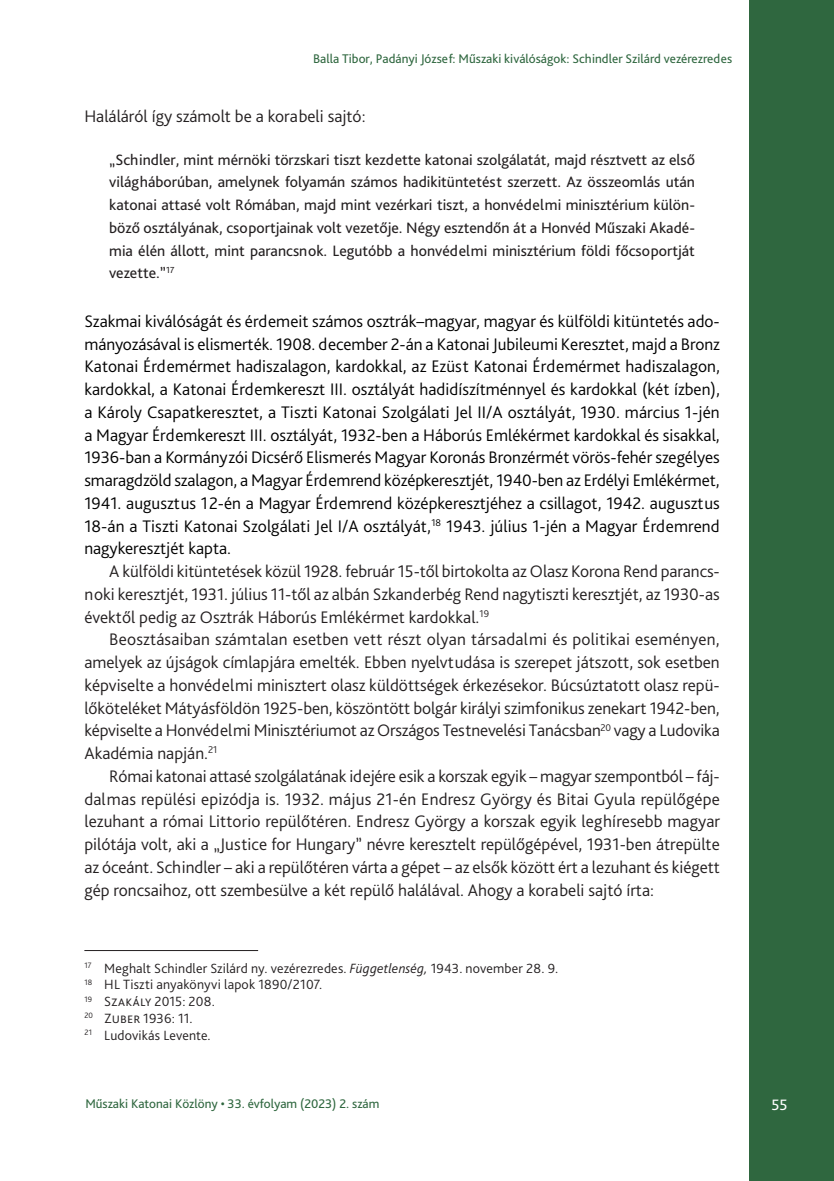
<style>
.page{position:relative;width:834px;height:1181px;background:#fff}
.page>*{position:absolute;margin:0;border:0;box-sizing:border-box;transform-origin:0 0}
.Szöveg{font:300 17.5px/22.8px "Bliss Pro";color:#231f20;text-align:justify}
.Szöveg_1st___3_mm{font:300 17.5px/22.8px "Bliss Pro";color:#000;text-align:justify}
.Szöveg_1st{font:300 17.5px "Bliss Pro";color:#231f20}
.Body___Idézet{font:15.75px/22.8px "Bliss Pro";color:#231f20;text-align:justify}
.t1{font:15.75px "Bliss Pro";color:#fff}
.Lábjegyzet{font:300 14px "Bliss Pro";letter-spacing:.01em;color:#231f20}
.t2{font:13.12px "Bliss Pro";color:#2f673f}
.s1{font-style:italic}
</style>
<div class="page">
<div style="left:749px;top:0;width:84px;height:1181px;background:#2f673f"></div>
<hr style="left:84px;top:950px;width:174px;height:1px;background:#231f20">
<p class="t2" style="left:313px;top:50px;width:420px">Balla Tibor, Padányi József: Műszaki kiválóságok: Schindler Szilárd vezérezredes</p>
<p class="Szöveg_1st" style="left:84px;top:105px;width:282px">Haláláról így számolt be a korabeli sajtó:</p>
<p class="Body___Idézet" style="left:109px;top:148px;width:587px">„Schindler, mint mérnöki törzskari tiszt kezdette katonai szolgálatát, majd résztvett az első világháborúban, amelynek folyamán számos hadikitüntetést szerzett. Az összeomlás után katonai attasé volt Rómában, majd mint vezérkari tiszt, a honvédelmi minisztérium külön&shy;böző osztályának, csoportjainak volt vezetője. Négy esztendőn át a Honvéd Műszaki Akadé&shy;mia élén állott, mint parancsnok. Legutóbb a honvédelmi minisztérium földi főcsoportját vezette.”<sup>17</sup></p>
<p class="Szöveg_1st___3_mm" style="left:84px;top:309px;width:637px">Szakmai kiválóságát és érdemeit számos osztrák–magyar, magyar és külföldi kitüntetés ado&shy;mányozásával is elismerték. 1908. december 2-án a Katonai Jubileumi Keresztet, majd a Bronz Katonai Érdemérmet hadiszalagon, kardokkal, az Ezüst Katonai Érdemérmet hadiszalagon, kardokkal, a Katonai Érdemkereszt III. osztályát hadidíszítménnyel és kardokkal (két ízben), a Károly Csapatkeresztet, a Tiszti Katonai Szolgálati Jel II/A osztályát, 1930. március 1-jén a Magyar Érdemkereszt III. osztályát, 1932-ben a Háborús Emlékérmet kardokkal és sisakkal, 1936-ban a Kormányzói Dicsérő Elismerés Magyar Koronás Bronzérmét vörös-fehér szegélyes smaragdzöld szalagon, a Magyar Érdemrend középkeresztjét, 1940-ben az Erdélyi Emlékérmet, 1941. augusztus 12-én a Magyar Érdemrend középkeresztjéhez a csillagot, 1942. augusztus 18-án a Tiszti Katonai Szolgálati Jel I/A osztályát,<sup>18</sup> 1943. július 1-jén a Magyar Érdemrend nagykeresztjét kapta.</p>
<p class="Szöveg" style="left:84px;top:559px;width:636px;text-indent:25px">A külföldi kitüntetések közül 1928. február 15-től birtokolta az Olasz Korona Rend parancs&shy;noki keresztjét, 1931. július 11-től az albán Szkanderbég Rend nagytiszti keresztjét, az -1930-as évektől pedig az Osztrák Háborús Emlékérmet kardokkal.<sup>19</sup></p>
<p class="Szöveg" style="left:84px;top:628px;width:637px;text-indent:25px">Beosztásaiban számtalan esetben vett részt olyan társadalmi és politikai eseményen, amelyek az újságok címlapjára emelték. Ebben nyelvtudása is szerepet játszott, sok esetben képviselte a honvédelmi minisztert olasz küldöttségek érkezésekor. Búcsúztatott olasz repü&shy;lőköteléket Mátyásföldön 1925-ben, köszöntött bolgár királyi szimfonikus zenekart 1942-ben, képviselte a Honvédelmi Minisztériumot az Országos Testnevelési Tanácsban<sup>20</sup> vagy a Ludovika Akadémia napján.<sup>21</sup></p>
<p class="Szöveg" style="left:84px;top:764px;width:637px;text-indent:25px">Római katonai attasé szolgálatának idejére esik a korszak egyik – magyar szempontból – fáj&shy;dalmas repülési epizódja is. 1932. május 21-én Endresz György és Bitai Gyula repülőgépe lezuhant a római Littorio repülőtéren. Endresz György a korszak egyik leghíresebb magyar pilótája volt, aki a „Justice for Hungary” névre keresztelt repülőgépével, 1931-ben átrepülte az óceánt. Schindler – aki a repülőtéren várta a gépet – az elsők között ért a lezuhant és kiégett gép roncsaihoz, ott szembesülve a két repülő halálával. Ahogy a korabeli sajtó írta:</p>
<p class="Lábjegyzet" style="left:84px;top:959px;width:475px"><sup>17</sup> Meghalt Schindler Szilárd ny. vezérezredes. <span class="s1">Függetlenség,</span> 1943. november 28. 9.</p>
<p class="Lábjegyzet" style="left:84px;top:976px;width:239px"><sup>18</sup> HL Tiszti anyakönyvi lapok 1890/2107.</p>
<p class="Lábjegyzet" style="left:84px;top:993px;width:132px"><sup>19</sup> Szakály 2015: 208.</p>
<p class="Lábjegyzet" style="left:84px;top:1009px;width:110px"><sup>20</sup> Zuber 1936: 11.</p>
<p class="Lábjegyzet" style="left:84px;top:1026px;width:128px"><sup>21</sup> Ludovikás Levente.</p>
<p class="t2" style="left:85px;top:1095px;width:295px">Műszaki Katonai Közlöny • 33. évfolyam (2023) 2. szám</p>
<p class="t1" style="left:771px;top:1095px;width:18px">55</p>
</div>
